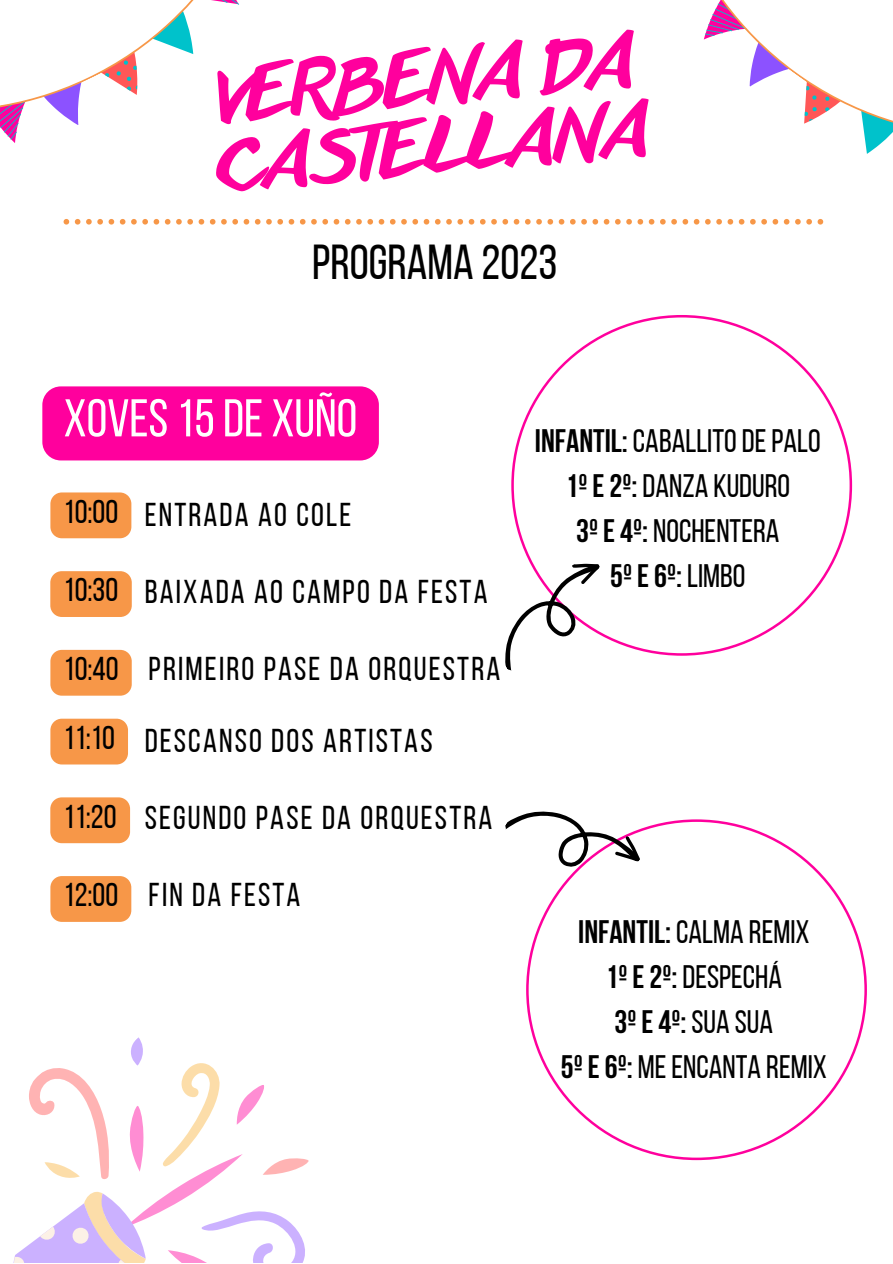
<style>
.page{position:relative;width:893px;height:1264px;background:#fff}
.page>*{position:absolute;margin:0;border:0;box-sizing:border-box;transform-origin:0 0}
.t1{font:72px/69.8px "Anothershabby";color:#ff009d}
.t2{font:52.95px "Bebas Neue";color:#fff}
.t3{font:48.9px "Bebas Neue";color:#000}
.t4{font:33px "Bebas Neue";letter-spacing:.065em;color:#000}
.t5{font:32.4px "Bebas Neue";color:#000}
.t6{font:700 32.4px "Bebas Neue";letter-spacing:.075em;color:#000}
.s1{font-weight:700}
.s2{font-weight:400}
</style>
<div class="page">
<svg style="left:29px;top:1037px;width:280px;height:225px"></svg>
<svg style="left:13px;top:1204px;width:117px;height:58px"></svg>
<svg style="left:0;top:0;width:240px;height:143px"></svg>
<svg style="left:703px;top:0;width:189px;height:154px"></svg>
<svg style="left:64px;top:219px;width:759px;height:5px"></svg>
<svg style="left:511px;top:315px;width:341px;height:340px"></svg>
<svg style="left:526px;top:819px;width:340px;height:341px"></svg>
<svg style="left:505px;top:811px;width:142px;height:87px"></svg>
<div style="left:42px;top:386px;width:337px;height:74px;background:#ff009d;border-radius:19px"></div>
<div style="left:50px;top:492px;width:81px;height:46px;background:#f79748"></div>
<svg style="left:50px;top:571px;width:82px;height:46px;background:#f79b4f"></svg>
<div style="left:50px;top:650px;width:82px;height:45px;background:#f79748"></div>
<div style="left:50px;top:718px;width:78px;height:46px;background:#f79748"></div>
<div style="left:50px;top:797px;width:80px;height:46px;background:#f79748"></div>
<div style="left:50px;top:876px;width:81px;height:45px;background:#f79748"></div>
<svg style="left:505px;top:553px;width:117px;height:118px"></svg>
<p class="t1" style="left:208px;top:71px;width:435px;rotate:-5deg">VERBENA DA<br>CASTELLANA</p>
<p class="t3" style="left:312px;top:242px;width:247px">PROGRAMA 2023</p>
<p class="t2" style="left:64px;top:396px;width:295px">XOVES15DE XUÑO</p>
<p class="t4" style="left:64px;top:498px;width:56px">10:00</p>
<p class="t4" style="left:145px;top:501px;width:208px">ENTRADA AO COLE</p>
<p class="t4" style="left:64px;top:576px;width:56px">10:30</p>
<p class="t4" style="left:64px;top:655px;width:57px">10:40</p>
<p class="t4" style="left:145px;top:578px;width:344px">BAIXADA AO CAMPO DA FESTA</p>
<p class="t4" style="left:149px;top:655px;width:353px">PRIMEIRO PASE DA ORQUESTRA</p>
<p class="t4" style="left:64px;top:724px;width:53px">11:10</p>
<p class="t4" style="left:145px;top:727px;width:289px">DESCANSO DOS ARTISTAS</p>
<p class="t4" style="left:64px;top:802px;width:54px">11:20</p>
<p class="t4" style="left:64px;top:881px;width:56px">12:00</p>
<p class="t4" style="left:145px;top:804px;width:349px">SEGUNDO PASE DA ORQUESTRA</p>
<p class="t4" style="left:149px;top:881px;width:153px">FIN DA FESTA</p>
<p class="t5" style="left:535px;top:427px;width:287px"><span class="s1">INFANTIL:</span>CABALLITODEPALO</p>
<p class="t5" style="left:565px;top:472px;width:226px"><span class="s1">1ºE2º:</span>DANZA KUDURO</p>
<p class="t5" style="left:576px;top:517px;width:205px"><span class="s1">3ºE4º:</span> NOCHENTERA</p>
<p class="t6" style="left:610px;top:562px;width:137px">5ºE6º:<span class="s2">LIMBO</span></p>
<p class="t5" style="left:578px;top:918px;width:233px"><span class="s1">INFANTIL:</span>CALMA REMIX</p>
<p class="t5" style="left:605px;top:963px;width:178px"><span class="s1">1ºE2º:</span>DESPECHÁ</p>
<p class="t6" style="left:614px;top:1008px;width:160px">3ºE4º:<span class="s2">SUA SUA</span></p>
<p class="t5" style="left:561px;top:1053px;width:267px"><span class="s1">5ºE6º:</span> MEENCANTA REMIX</p>
</div>
